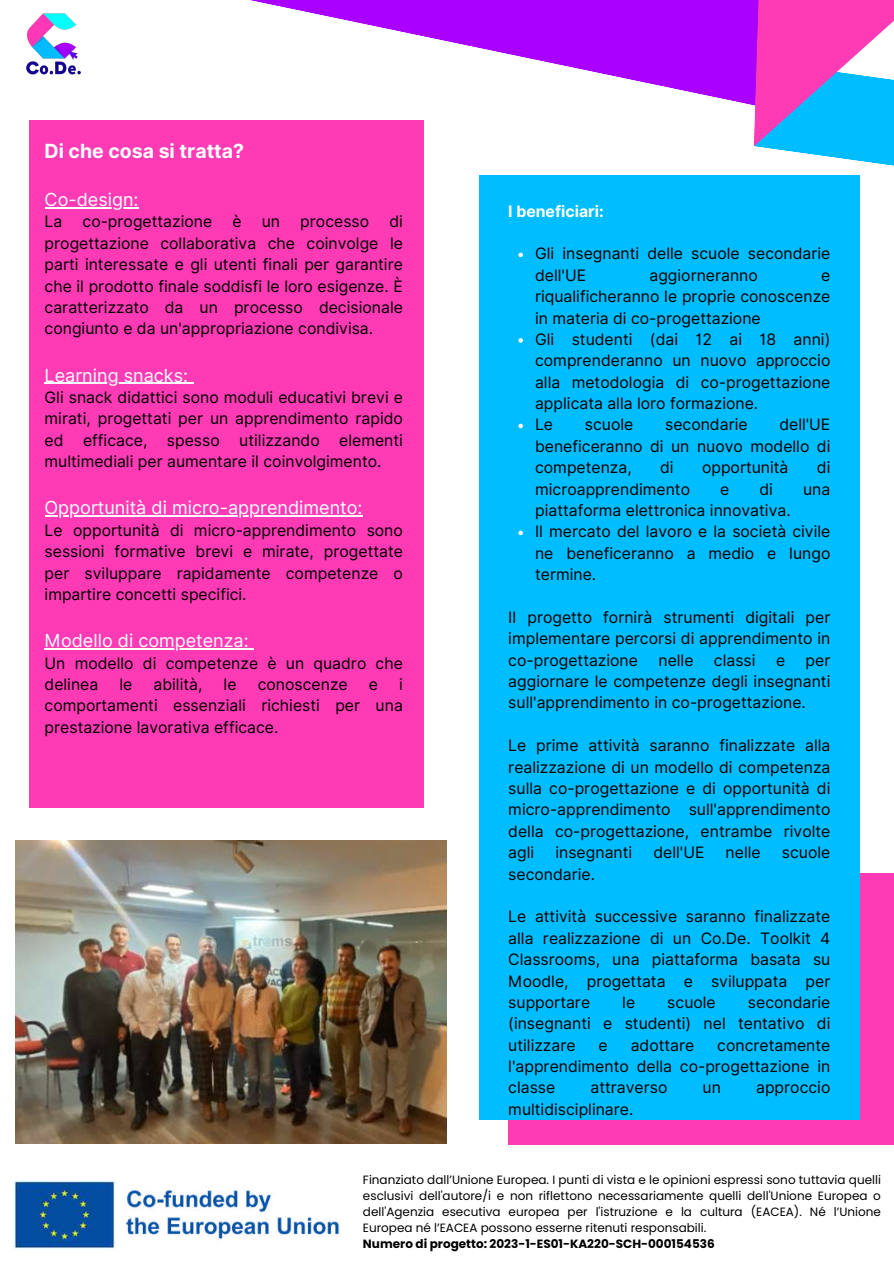
<style>
.page{position:relative;width:894px;height:1264px;background:#fff}
.page>*{position:absolute;margin:0;border:0;box-sizing:border-box;transform-origin:0 0}
.t1{font:700 19.5px "Inter";color:#fff}
.t2{font:18px "Inter";color:#fff}
.t3{font:15.75px/21.3px "Inter";color:#000;text-align:justify}
.t4{font:700 15.75px "Inter";color:#fff}
.t5{font:12px/16px "Poppins";color:#000;text-align:justify}
.t6{font:700 12px "Poppins";color:#000}
</style>
<div class="page">
<svg style="left:250px;top:0;width:503px;height:105px"></svg>
<svg style="left:753px;top:0;width:140px;height:184px"></svg>
<div style="left:29px;top:120px;width:394px;height:687px;background:#fe3ab5"></div>
<div style="left:508px;top:872px;width:385px;height:272px;background:#fe3ab5"></div>
<div style="left:478px;top:175px;width:381px;height:944px;background:#00bdff"></div>
<img style="left:13px;top:1180px;width:327px;height:69px">
<img style="left:26px;top:13px;width:55px;height:62px">
<img style="left:16px;top:840px;width:431px;height:303px">
<hr style="left:45px;top:207px;width:93px;height:1px;background:#fff">
<hr style="left:45px;top:383px;width:143px;height:1px;background:#fff">
<hr style="left:45px;top:515px;width:317px;height:1px;background:#fff">
<hr style="left:45px;top:648px;width:204px;height:1px;background:#fff">
<svg style="left:518px;top:253px;width:5px;height:4px"></svg>
<svg style="left:518px;top:338px;width:5px;height:5px"></svg>
<svg style="left:518px;top:424px;width:5px;height:4px"></svg>
<svg style="left:518px;top:530px;width:5px;height:5px"></svg>
<p class="t1" style="left:45px;top:139px;width:201px">Di che cosa si tratta?</p>
<p class="t2" style="left:45px;top:189px;width:95px">Co-design:</p>
<p class="t3" style="left:45px;top:211px;width:19px">La</p>
<p class="t3" style="left:82px;top:211px;width:131px">co-progettazione</p>
<p class="t3" style="left:232px;top:211px;width:11px">è</p>
<p class="t3" style="left:262px;top:211px;width:20px">un</p>
<p class="t3" style="left:300px;top:211px;width:70px">processo</p>
<p class="t3" style="left:45px;top:211px;width:360px;text-indent:345px">di progettazione collaborativa che coinvolge le parti interessate e gli utenti finali per garantire che il prodotto finale soddisfi le loro esigenze. È caratterizzato da un processo decisionale congiunto e da un'appropriazione condivisa.</p>
<p class="t2" style="left:45px;top:364px;width:145px">Learning snacks:</p>
<p class="t3" style="left:45px;top:386px;width:360px">Gli snack didattici sono moduli educativi brevi e mirati, progettati per un apprendimento rapido ed efficace, spesso utilizzando elementi multimediali per aumentare il coinvolgimento.</p>
<p class="t2" style="left:45px;top:497px;width:319px">Opportunità di micro-apprendimento:</p>
<p class="t3" style="left:45px;top:519px;width:360px">Le opportunità di micro-apprendimento sono sessioni formative brevi e mirate, progettate per sviluppare rapidamente competenze o impartire concetti specifici.</p>
<p class="t2" style="left:45px;top:630px;width:205px">Modello di competenza:</p>
<p class="t3" style="left:45px;top:652px;width:360px">Un modello di competenze è un quadro che delinea</p>
<p class="t3" style="left:119px;top:673px;width:14px">le</p>
<p class="t3" style="left:153px;top:673px;width:50px">abilità,</p>
<p class="t3" style="left:223px;top:673px;width:14px">le</p>
<p class="t3" style="left:258px;top:673px;width:91px">conoscenze</p>
<p class="t3" style="left:369px;top:673px;width:11px">e</p>
<p class="t3" style="left:45px;top:673px;width:360px;text-indent:354px">i comportamenti essenziali richiesti per una prestazione lavorativa efficace.</p>
<p class="t4" style="left:508px;top:201px;width:97px">I beneficiari:</p>
<p class="t3" style="left:535px;top:243px;width:297px">Gli insegnanti delle scuole secondarie dell'UE</p>
<p class="t3" style="left:649px;top:264px;width:110px">aggiorneranno</p>
<p class="t3" style="left:535px;top:264px;width:297px;text-align:left;text-indent:286px">e riqualificheranno le proprie conoscenze in materia di co-progettazione<br>Gli studenti (dai 12 ai 18 anni) comprenderanno un nuovo approccio alla metodologia di co-progettazione applicata alla loro formazione.<br>Le</p>
<p class="t3" style="left:584px;top:414px;width:50px">scuole</p>
<p class="t3" style="left:665px;top:414px;width:84px">secondarie</p>
<p class="t3" style="left:535px;top:414px;width:297px;text-indent:244px">dell'UE beneficeranno di un nuovo modello di competenza,</p>
<p class="t3" style="left:660px;top:457px;width:15px">di</p>
<p class="t3" style="left:701px;top:457px;width:88px">opportunità</p>
<p class="t3" style="left:816px;top:457px;width:15px">di</p>
<p class="t3" style="left:535px;top:478px;width:156px">microapprendimento</p>
<p class="t3" style="left:720px;top:478px;width:11px">e</p>
<p class="t3" style="left:759px;top:478px;width:15px">di</p>
<p class="t3" style="left:802px;top:478px;width:29px">una</p>
<p class="t3" style="left:535px;top:499px;width:297px;text-align:left">piattaforma elettronica innovativa.<br>Il mercato del lavoro e la società civile ne beneficeranno a medio e lungo termine.</p>
<p class="t3" style="left:508px;top:606px;width:323px">Il progetto fornirà strumenti digitali per implementare percorsi di apprendimento in co-progettazione</p>
<p class="t3" style="left:658px;top:649px;width:37px">nelle</p>
<p class="t3" style="left:713px;top:649px;width:43px">classi</p>
<p class="t3" style="left:775px;top:649px;width:11px">e</p>
<p class="t3" style="left:508px;top:649px;width:323px;text-indent:297px">per aggiornare le competenze degli insegnanti sull'apprendimento in co-progettazione.</p>
<p class="t3" style="left:508px;top:735px;width:323px">Le prime attività saranno finalizzate alla realizzazione di un modello di competenza sulla co-progettazione e di opportunità di micro-apprendimento sull'apprendimento della co-progettazione, entrambe rivolte agli</p>
<p class="t3" style="left:555px;top:841px;width:78px">insegnanti</p>
<p class="t3" style="left:653px;top:841px;width:53px">dell'UE</p>
<p class="t3" style="left:725px;top:841px;width:37px">nelle</p>
<p class="t3" style="left:781px;top:841px;width:50px">scuole</p>
<p class="t3" style="left:508px;top:863px;width:88px">secondarie.</p>
<p class="t3" style="left:508px;top:906px;width:323px">Le attività successive saranno finalizzate alla realizzazione di un Co.De. Toolkit 4<br>Classrooms, una piattaforma basata su Moodle, progettata e sviluppata per supportare</p>
<p class="t3" style="left:508px;top:991px;width:323px;text-indent:239px">secondarie (insegnanti e studenti) nel tentativo di utilizzare</p>
<p class="t3" style="left:622px;top:991px;width:14px">le</p>
<p class="t3" style="left:667px;top:991px;width:50px">scuole</p>
<p class="t3" style="left:598px;top:1034px;width:11px">e</p>
<p class="t3" style="left:630px;top:1034px;width:65px">adottare</p>
<p class="t3" style="left:508px;top:1034px;width:323px;text-indent:209px">concretamente l'apprendimento della co-progettazione in classe</p>
<p class="t3" style="left:590px;top:1077px;width:78px">attraverso</p>
<p class="t3" style="left:702px;top:1077px;width:20px">un</p>
<p class="t3" style="left:755px;top:1077px;width:76px">approccio</p>
<p class="t3" style="left:508px;top:1098px;width:127px">multidisciplinare.</p>
<p class="t5" style="left:363px;top:1171px;width:519px">Finanziato dall’Unione Europea. I punti di vista e le opinioni espressi sono tuttavia quelli esclusivi dell'autore/i e non riflettono necessariamente quelli dell'Unione Europea o dell'Agenzia esecutiva europea per l'istruzione e la cultura (EACEA). Né l’Unione Europea né l’EACEA possono esserne ritenuti responsabili.</p>
<p class="t6" style="left:363px;top:1235px;width:353px">Numero di progetto: 2023-1-ES01-KA220-SCH-000154536</p>
</div>
